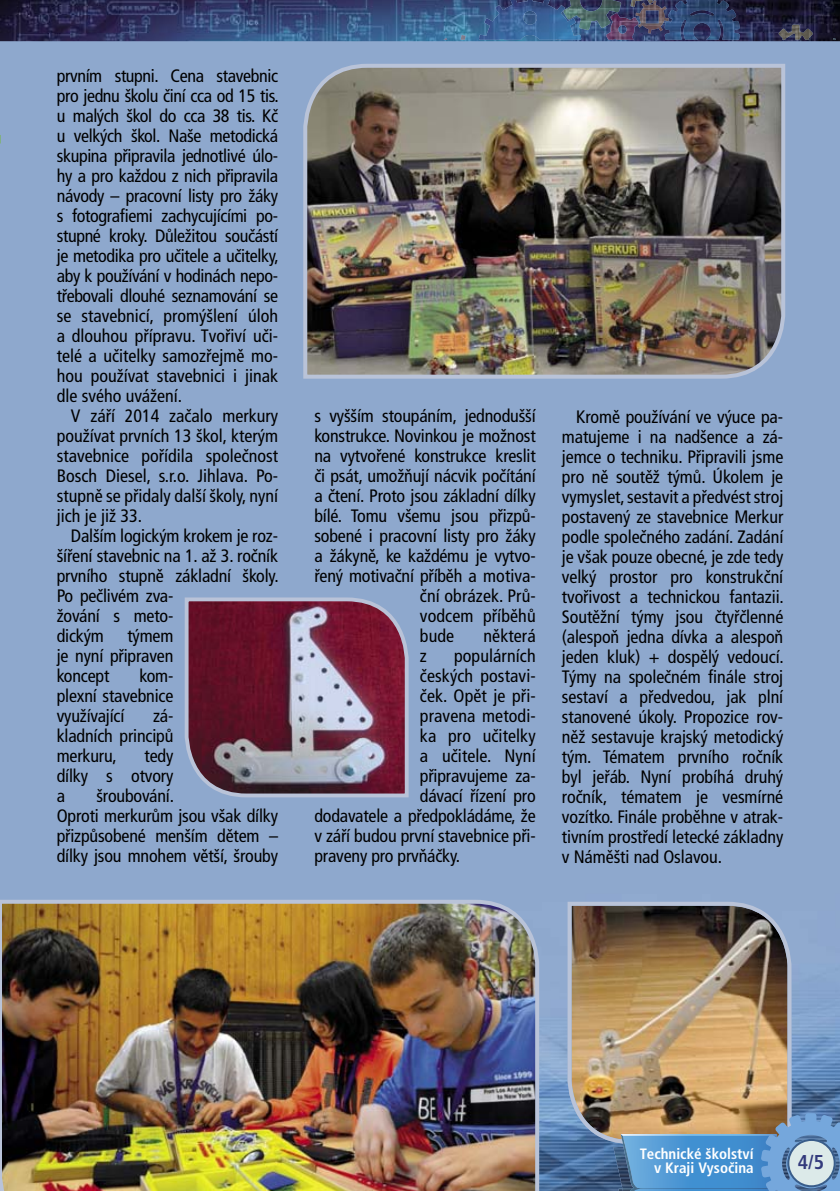
<style>
.page{position:relative;width:840px;height:1191px;background:#fff}
.page>*{position:absolute;margin:0;border:0;box-sizing:border-box;transform-origin:0 0}
.t1{font:700 condensed 20px "Frutiger CE";color:#323a7c}
.t2{font:condensed 18px/20px "Frutiger CE";letter-spacing:-.01em;color:#000;text-align:justify}
.t3{font:700 15px/14px "Frutiger Condensed CE";color:#fff;text-align:right}
</style>
<div class="page">
<div style="left:0;top:0;width:839px;height:1191px;background:#8ea8cd"></div>
<img style="left:0;top:0;width:839px;height:41px">
<img style="left:478px;top:0;width:103px;height:40px">
<img style="left:561px;top:0;width:60px;height:30px">
<img style="left:626px;top:0;width:9px;height:7px">
<img style="left:443px;top:35px;width:22px;height:5px">
<img style="left:605px;top:13px;width:33px;height:27px">
<img style="left:664px;top:0;width:75px;height:40px">
<img style="left:635px;top:0;width:33px;height:34px">
<img style="left:778px;top:25px;width:34px;height:15px">
<img style="left:541px;top:962px;width:298px;height:229px">
<img style="left:303px;top:64px;width:482px;height:315px">
<img style="left:0;top:900px;width:541px;height:291px">
<svg style="left:184px;top:597px;width:225px;height:201px;background:#805368"></svg>
<img style="left:567px;top:901px;width:224px;height:243px">
<img style="left:613px;top:1146px;width:3px;height:42px">
<svg style="left:616px;top:1113px;width:223px;height:78px;background:#6c93b2"></svg>
<div style="left:787px;top:1140px;width:47px;height:46px;background:#dceae9;border-radius:50%"></div>
<div style="left:786px;top:1139px;width:49px;height:48px;border:2px solid #395d8a;border-radius:50%"></div>
<p class="t2" style="left:57px;top:66px;width:223px">prvním stupni. Cena stavebnic pro jednu školu činí cca od 15 tis. u malých škol do cca 38 tis. Kč u velkých škol. Naše metodická skupina připravila jednotlivé úlo&shy;hy a pro každou z nich připravila návody – pracovní listy pro žáky s fotografiemi zachycujícími po&shy;stupné kroky. Důležitou součástí je metodika pro učitele a učitelky, aby k používání v hodinách nepo&shy;třebovali dlouhé seznamování se se stavebnicí, promýšlení úloh a dlouhou přípravu. Tvořiví uči&shy;telé a učitelky samozřejmě mo&shy;hou používat stavebnici i jinak dle svého uvážení.</p>
<p class="t2" style="left:57px;top:406px;width:223px;text-indent:14px">V září 2014 začalo merkury používat prvních 13 škol, kterým stavebnice pořídila společnost Bosch Diesel, s.r.o. Jihlava. Po&shy;stupně se přidaly další školy, nyní jich je již 33.</p>
<p class="t2" style="left:57px;top:526px;width:223px;text-align:left;text-indent:14px">Dalším logickým krokem je roz&shy;šíření stavebnic na 1. až 3. ročník prvního stupně základní školy.<br>Po pečlivém zva-<br>žování s meto-<br>dickým</p>
<p class="t2" style="left:57px;top:626px;width:118px;text-indent:71px">týmem je nyní připraven koncept</p>
<p class="t2" style="left:57px;top:666px;width:118px;text-indent:83px">kom&shy;plexní stavebnice využívající</p>
<p class="t2" style="left:57px;top:706px;width:118px;text-indent:96px">zá&shy;kladních principů merkuru,</p>
<p class="t2" style="left:57px;top:746px;width:118px;text-indent:88px">tedy dílky s otvory a</p>
<p class="t2" style="left:57px;top:786px;width:223px;text-align:left;text-indent:40px">šroubování.<br>Oproti merkurům jsou však dílky přizpůsobené menším dětem – dílky jsou mnohem větší, šrouby</p>
<p class="t2" style="left:314px;top:407px;width:223px">s vyšším stoupáním, jednodušší</p>
<p class="t2" style="left:314px;top:427px;width:223px">konstrukce. Novinkou je možnost</p>
<p class="t2" style="left:314px;top:447px;width:223px">na vytvořené konstrukce kreslit</p>
<p class="t2" style="left:314px;top:467px;width:223px">či psát, umožňují nácvik počítání</p>
<p class="t2" style="left:314px;top:487px;width:223px">a čtení. Proto jsou základní dílky</p>
<p class="t2" style="left:314px;top:507px;width:223px">bílé. Tomu všemu jsou přizpů-</p>
<p class="t2" style="left:314px;top:527px;width:223px">sobené i pracovní listy pro žáky</p>
<p class="t2" style="left:314px;top:547px;width:223px">a žákyně, ke každému je vytvo-</p>
<p class="t2" style="left:314px;top:567px;width:223px">řený motivační příběh a motiva -</p>
<p class="t2" style="left:420px;top:587px;width:117px">ční obrázek. Prů-</p>
<p class="t2" style="left:420px;top:607px;width:117px">vodcem příběhů</p>
<p class="t2" style="left:420px;top:627px;width:36px">bude</p>
<p class="t2" style="left:483px;top:627px;width:54px">některá</p>
<p class="t2" style="left:420px;top:647px;width:9px">z</p>
<p class="t2" style="left:454px;top:647px;width:83px">populárních</p>
<p class="t2" style="left:420px;top:667px;width:117px">českých postavi-</p>
<p class="t2" style="left:420px;top:687px;width:117px">ček. Opět je při-</p>
<p class="t2" style="left:420px;top:707px;width:117px">pravena metodi-</p>
<p class="t2" style="left:420px;top:727px;width:117px">ka pro učitelky</p>
<p class="t2" style="left:420px;top:747px;width:117px">a učitele. Nyní</p>
<p class="t2" style="left:420px;top:767px;width:117px">připravujeme za-</p>
<p class="t2" style="left:420px;top:787px;width:117px">dávací řízení pro</p>
<p class="t2" style="left:314px;top:807px;width:223px">dodavatele a předpokládáme, že</p>
<p class="t2" style="left:314px;top:827px;width:223px">v září budou první stavebnice při-</p>
<p class="t2" style="left:314px;top:847px;width:147px">praveny pro prvňáčky.</p>
<p class="t2" style="left:561px;top:408px;width:223px;text-indent:14px">Kromě používání ve výuce pa&shy;matujeme i na nadšence a zá&shy;jemce o techniku. Připravili jsme pro ně soutěž týmů. Úkolem je vymyslet, sestavit a předvést stroj postavený ze stavebnice Merkur podle společného zadání. Zadání je však pouze obecné, je zde tedy velký prostor pro konstrukční tvořivost a technickou fantazii.<br>Soutěžní týmy jsou čtyřčlenné (alespoň jedna dívka a alespoň jeden kluk) + dospělý vedoucí.<br>Týmy na společném finále stroj sestaví a předvedou, jak plní stanovené úkoly. Propozice rov&shy;něž sestavuje krajský metodický tým. Tématem prvního ročník byl jeřáb. Nyní probíhá druhý ročník, tématem je vesmírné vozítko. Finále proběhne v atrak&shy;tivním prostředí letecké základny v Náměšti nad Oslavou.</p>
<p class="t3" style="left:639px;top:1147px;width:115px">Technické školství v Kraji Vysočina</p>
<p class="t1" style="left:797px;top:1152px;width:28px">4/5</p>
</div>
